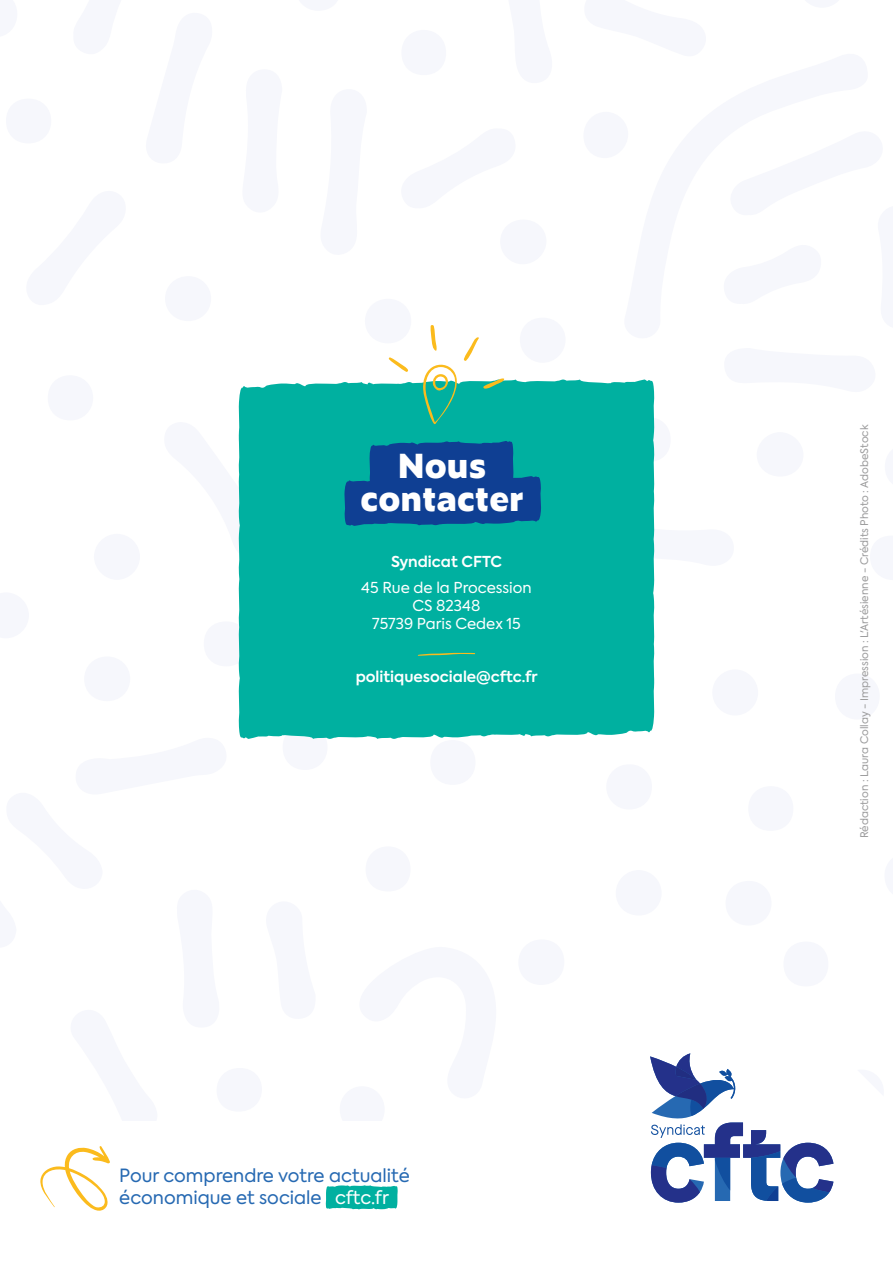
<style>
.page{position:relative;width:893px;height:1263px;background:#fff}
.page>*{position:absolute;margin:0;border:0;box-sizing:border-box;transform-origin:0 0}
.t1{font:800 33px/33px "Zeitung Micro Pro";color:#fff;text-align:center}
.t2{font:18.15px/21.8px "Axiforma";color:#2669b2}
.t3{font:15px/18px "Axiforma";color:#fff;text-align:center}
.t4{font:600 15px "Axiforma";color:#fff}
.t5{font:10.5px "Axiforma";color:#9c9c9d}
.s1{color:#fff}
</style>
<div class="page">
<div style="left:518px;top:939px;width:46px;height:46px;background:#f6f7fc;border-radius:50%"></div>
<div style="left:365px;top:846px;width:46px;height:45px;background:#f6f7fc;border-radius:50%"></div>
<div style="left:204px;top:621px;width:45px;height:45px;background:#f6f7fc;border-radius:50%"></div>
<div style="left:430px;top:740px;width:46px;height:45px;background:#f6f7fc;border-radius:50%"></div>
<div style="left:283px;top:725px;width:45px;height:45px;background:#f6f7fc;border-radius:50%"></div>
<div style="left:84px;top:656px;width:47px;height:45px;background:#f6f7fc;border-radius:50%"></div>
<div style="left:217px;top:1068px;width:45px;height:44px;background:#f6f7fc;border-radius:50%"></div>
<div style="left:748px;top:786px;width:45px;height:45px;background:#f6f7fc;border-radius:50%"></div>
<div style="left:783px;top:941px;width:45px;height:45px;background:#f6f7fc;border-radius:50%"></div>
<svg style="left:650px;top:1053px;width:184px;height:149px"></svg>
<svg style="left:40px;top:1146px;width:70px;height:65px"></svg>
<svg style="left:326px;top:1185px;width:72px;height:25px;background:#1cb8aa"></svg>
<svg style="left:239px;top:383px;width:415px;height:356px;background:#0eb4a5"></svg>
<svg style="left:295px;top:325px;width:360px;height:395px;background:#26afab"></svg>
<h1 class="t1" style="left:361px;top:447px;width:165px">Nous contacter</h1>
<h3 class="t4" style="left:391px;top:551px;width:112px">Syndicat CFTC</h3>
<h3 class="t3" style="left:361px;top:579px;width:172px">45 Rue de la Procession<br>CS 82348<br>75739 Paris Cedex 15</h3>
<h3 class="t4" style="left:356px;top:667px;width:184px">politiquesociale@cftc.fr</h3>
<h2 class="t2" style="left:119px;top:1164px;width:292px">Pour comprendre votre actualité économique et sociale <span class="s1">cftc.fr</span></h2>
<p class="t5" style="left:858px;top:838px;width:415px;rotate:-90deg">Rédaction : Laura Collay - Impression : L'Artésienne - Crédits Photo : AdobeStock</p>
</div>
